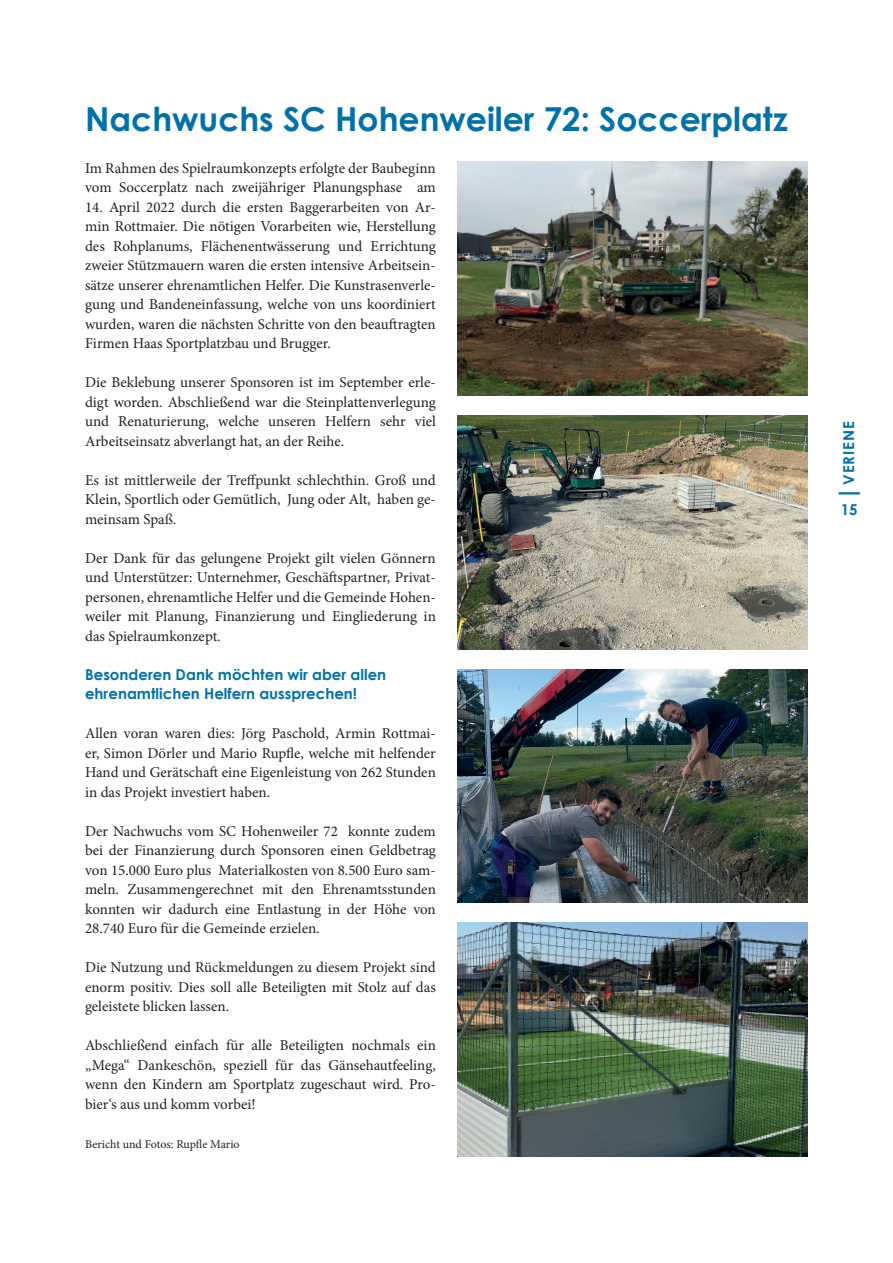
<style>
.page{position:relative;width:893px;height:1263px;background:#fff}
.page>*{position:absolute;margin:0;border:0;box-sizing:border-box;transform-origin:0 0}
.t1{font:700 33px "Century Gothic";color:#0071a7}
.t2{font:15px/19.5px "Minion Pro";color:#231f20;text-align:justify}
.t3{font:700 15px/19.5px "Century Gothic";color:#0071a7}
.t4{font:700 15px "Century Gothic";letter-spacing:.065em;color:#0071a7}
.t5{font:12px "Minion Pro";letter-spacing:-.005em;color:#231f20}
</style>
<div class="page">
<hr style="left:839px;top:492px;width:21px;height:2px;background:#0071a7">
<img style="left:457px;top:162px;width:351px;height:233px">
<img style="left:457px;top:415px;width:351px;height:234px">
<img style="left:457px;top:923px;width:351px;height:234px">
<img style="left:457px;top:669px;width:351px;height:234px">
<h1 class="t1" style="left:85px;top:98px;width:704px">Nachwuchs SC Hohenweiler 72: Soccerplatz</h1>
<p class="t2" style="left:85px;top:158px;width:352px">Im Rahmen des Spielraumkonzepts erfolgte der Baubeginn vom Soccerplatz nach zweijähriger Planungsphase am</p>
<p class="t2" style="left:85px;top:197px;width:352px">14. April 2022 durch die ersten Baggerarbeiten von Ar&shy;min Rottmaier. Die nötigen Vorarbeiten wie, Herstellung des Rohplanums, Flächenentwässerung und Errichtung zweier Stützmauern waren die ersten intensive Arbeitsein&shy;sätze unserer ehrenamtlichen Helfer. Die Kunstrasenverle&shy;gung und Bandeneinfassung, welche von uns koordiniert wurden, waren die nächsten Schritte von den beauftragten Firmen Haas Sportplatzbau und Brugger.</p>
<p class="t2" style="left:85px;top:373px;width:352px">Die Beklebung unserer Sponsoren ist im September erle&shy;digt worden. Abschließend war die Steinplattenverlegung und Renaturierung, welche unseren Helfern sehr viel Arbeitseinsatz abverlangt hat, an der Reihe.</p>
<p class="t2" style="left:85px;top:470px;width:352px">Es ist mittlerweile der Treffpunkt schlechthin. Groß und Klein, Sportlich oder Gemütlich, Jung oder Alt, haben ge&shy;meinsam Spaß.</p>
<p class="t2" style="left:85px;top:548px;width:352px">Der Dank für das gelungene Projekt gilt vielen Gönnern und Unterstützer: Unternehmer, Geschäftspartner, Privat&shy;personen, ehrenamtliche Helfer und die Gemeinde Hohen&shy;weiler mit Planung, Finanzierung und Eingliederung in das Spielraumkonzept.</p>
<p class="t3" style="left:85px;top:664px;width:303px">Besonderen Dank möchten wir aber allen ehrenamtlichen Helfern aussprechen!</p>
<p class="t2" style="left:85px;top:724px;width:352px">Allen voran waren dies: Jörg Paschold, Armin Rottmai&shy;er, Simon Dörler und Mario Rupfle, welche mit helfender Hand und Gerätschaft eine Eigenleistung von 262 Stunden in das Projekt investiert haben.</p>
<p class="t2" style="left:85px;top:821px;width:352px">Der Nachwuchs vom SC Hohenweiler 72 konnte zudem bei der Finanzierung durch Sponsoren einen Geldbetrag von 15.000 Euro plus Materialkosten von 8.500 Euro sam&shy;meln. Zusammengerechnet mit den Ehrenamtsstunden konnten wir dadurch eine Entlastung in der Höhe von 28.740 Euro für die Gemeinde erzielen.</p>
<p class="t2" style="left:85px;top:958px;width:352px">Die Nutzung und Rückmeldungen zu diesem Projekt sind enorm positiv. Dies soll alle Beteiligten mit Stolz auf das geleistete blicken lassen.</p>
<p class="t2" style="left:85px;top:1036px;width:352px">Abschließend einfach für alle Beteiligten nochmals ein „Mega“ Dankeschön, speziell für das Gänsehautfeeling, wenn den Kindern am Sportplatz zugeschaut wird. Pro&shy;bier‘s aus und komm vorbei!</p>
<p class="t5" style="left:85px;top:1136px;width:156px">Bericht und Fotos: Rupfle Mario</p>
<p class="t4" style="left:839px;top:485px;width:65px;rotate:-90deg">VERIENE</p>
<p class="t3" style="left:841px;top:500px;width:18px">15</p>
</div>
